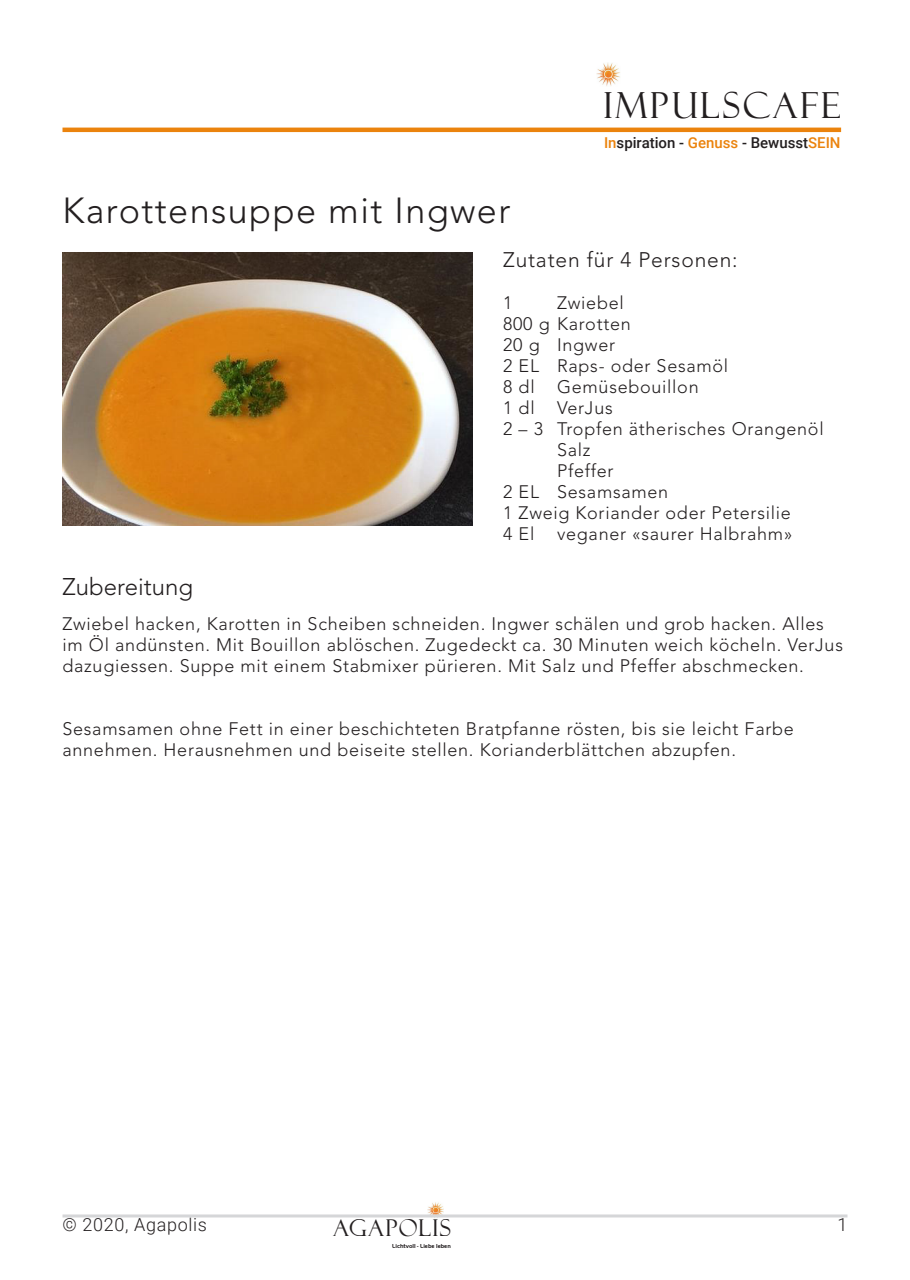
<style>
.page{position:relative;width:910px;height:1280px;background:#fff}
.page>*{position:absolute;margin:0;border:0;box-sizing:border-box;transform-origin:0 0}
.t1{font:300 36px "Avenir LT Std";letter-spacing:.04em;color:#231f20}
.t2{font:36px "Felix Titling";letter-spacing:.07em;color:#231f20}
.t3{font:300 24px "Avenir LT Std";color:#231f20}
.t4{font:23.1px "Felix Titling";letter-spacing:.05em;color:#231f20}
.t5{font:300 21px "Avenir LT Std";letter-spacing:.04em;color:#231f20}
.t6{font:300 18px/21px "Avenir LT Std";letter-spacing:.04em;color:#231f20}
.t7{font:300 18px "Roboto";letter-spacing:.035em;color:#231f20}
.t8{font:500 15px "Roboto";color:#231f20}
.t9{font:6px "Handel Gothic";color:#231f20}
.s1{color:#eb830d}
</style>
<div class="page">
<img style="left:427px;top:1202px;width:17px;height:16px">
<img style="left:63px;top:252px;width:410px;height:274px">
<hr style="left:63px;top:1214px;width:784px;height:3px;background:#d5d6d8">
<hr style="left:63px;top:128px;width:778px;height:4px;background:#eb830d">
<img style="left:596px;top:63px;width:24px;height:23px">
<h1 class="t2" style="left:603px;top:85px;width:238px">IMPULSCAFE</h1>
<h1 class="t1" style="left:63px;top:190px;width:449px">Karottensuppe mit Ingwer</h1>
<p class="t8" style="left:604px;top:132px;width:238px"><span class="s1">In</span>spiration - <span class="s1">Genuss</span> - Bewusst<span class="s1">SEIN</span></p>
<p class="t5" style="left:503px;top:248px;width:236px">Zutaten für 4 Personen:</p>
<p class="t6" style="left:503px;top:293px;width:11px">1</p>
<p class="t6" style="left:503px;top:293px;width:227px;text-indent:54px">Zwiebel<br>800 g Karotten<br>20 g Ingwer<br>2 EL Raps- oder Sesamöl<br>8 dl</p>
<p class="t6" style="left:557px;top:377px;width:143px">Gemüsebouillon</p>
<p class="t6" style="left:503px;top:398px;width:33px">1 dl</p>
<p class="t6" style="left:557px;top:398px;width:57px">VerJus</p>
<p class="t6" style="left:503px;top:419px;width:322px">2 – 3 Tropfen ätherisches Orangenöl</p>
<p class="t6" style="left:557px;top:440px;width:35px">Salz</p>
<p class="t6" style="left:557px;top:461px;width:58px">Pfeffer</p>
<p class="t6" style="left:503px;top:482px;width:167px">2 EL Sesamsamen</p>
<p class="t6" style="left:503px;top:503px;width:289px">1 Zweig Koriander oder Petersilie</p>
<p class="t6" style="left:503px;top:524px;width:33px">4 El</p>
<p class="t6" style="left:557px;top:524px;width:237px">veganer «saurer Halbrahm»</p>
<h2 class="t3" style="left:63px;top:573px;width:132px">Zubereitung</h2>
<p class="t6" style="left:63px;top:613px;width:782px">Zwiebel hacken, Karotten in Scheiben schneiden. Ingwer schälen und grob hacken. Alles im Öl andünsten. Mit Bouillon ablöschen. Zugedeckt ca. 30 Minuten weich köcheln. VerJus dazugiessen. Suppe mit einem Stabmixer pürieren. Mit Salz und Pfeffer abschmecken.</p>
<p class="t6" style="left:63px;top:718px;width:733px">Sesamsamen ohne Fett in einer beschichteten Bratpfanne rösten, bis sie leicht Farbe annehmen. Herausnehmen und beiseite stellen. Korianderblättchen abzupfen.</p>
<p class="t7" style="left:63px;top:1212px;width:146px">© 2020, Agapolis</p>
<p class="t7" style="left:837px;top:1212px;width:11px">1</p>
<p class="t9" style="left:392px;top:1243px;width:60px">Lichtvoll - Liebe leben</p>
<p class="t4" style="left:333px;top:1215px;width:119px">AGAPOLIS</p>
</div>
